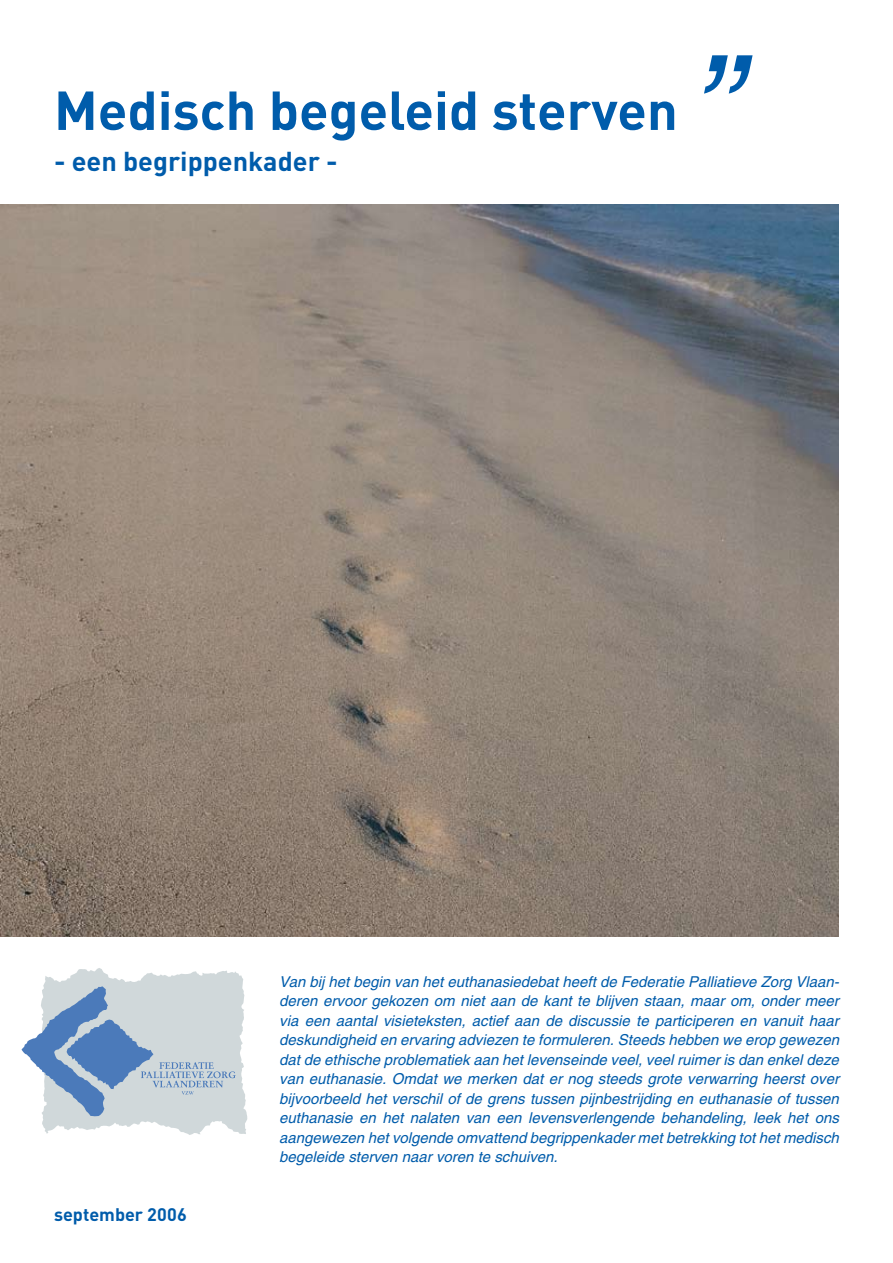
<style>
.page{position:relative;width:893px;height:1263px;background:#fff}
.page>*{position:absolute;margin:0;border:0;box-sizing:border-box;transform-origin:0 0}
.t1{font:italic 150px "Helvetica";color:#005cab}
.t2{font:700 54px "DIN";color:#005cab}
.t3{font:700 27px "DIN";color:#005cab}
.t4{font:700 18px "DIN";color:#005cab}
.t5{font:italic 15px/19.5px "Helvetica";color:#005cab;text-align:justify}
</style>
<div class="page">
<img style="left:0;top:204px;width:839px;height:733px">
<svg style="left:22px;top:968px;width:225px;height:167px"></svg>
<h2 class="t2" style="left:54px;top:75px;width:625px">Medisch begeleid sterven</h2>
<h3 class="t3" style="left:54px;top:144px;width:285px">- een begrippenkader -</h3>
<h1 class="t1" style="left:685px;top:23px;width:51px">”</h1>
<p class="t4" style="left:54px;top:1202px;width:134px">september 2006</p>
<p class="t5" style="left:279px;top:972px;width:562px">Van bij het begin van het euthanasiedebat heeft de Federatie Palliatieve Zorg Vlaan&shy;deren ervoor gekozen om niet aan de kant te blijven staan, maar om, onder meer via een aantal visieteksten, actief aan de discussie te participeren en vanuit haar deskundigheid en ervaring adviezen te formuleren. Steeds hebben we erop gewezen dat de ethische problematiek aan het levenseinde veel, veel ruimer is dan enkel deze van euthanasie. Omdat we merken dat er nog steeds grote verwarring heerst over bijvoorbeeld het verschil of de grens tussen pijnbestrijding en euthanasie of tussen euthanasie en het nalaten van een levensverlengende behandeling, leek het ons aangewezen het volgende omvattend begrippenkader met betrekking tot het medisch begeleide sterven naar voren te schuiven.</p>
</div>
